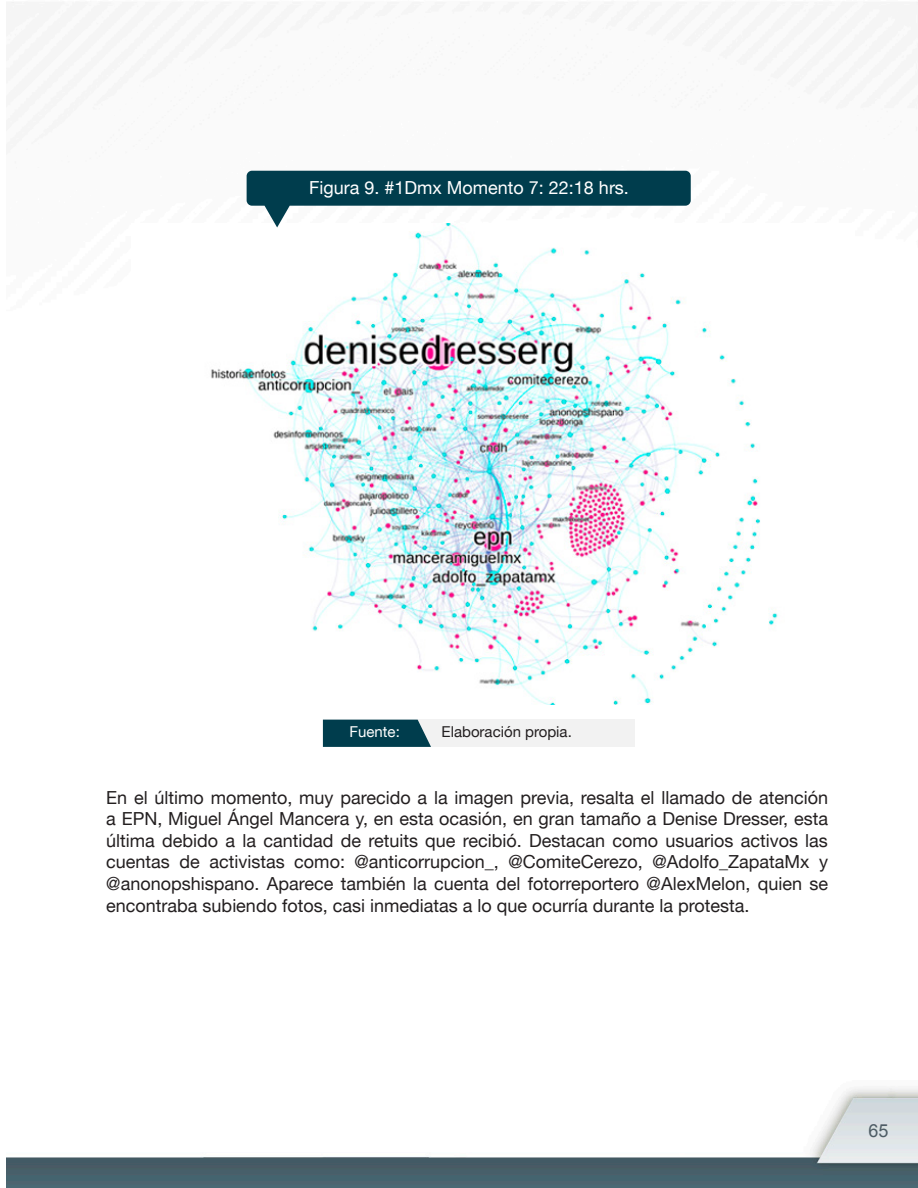
<style>
.page{position:relative;width:918px;height:1188px;background:#fff}
.page>*{position:absolute;margin:0;border:0;box-sizing:border-box;transform-origin:0 0}
.t1{font:18px/21.6px "Helvetica Neue LT";color:#231f20;text-align:justify}
.t2{font:18px "Helvetica Neue LT";color:#fff}
.t3{font:18px "Arial";color:#4e5c65}
.t4{font:15px "Helvetica Neue LT";color:#231f20}
.t5{font:15px "Helvetica Neue LT";color:#fff}
</style>
<div class="page">
<img style="left:6px;top:2px;width:912px;height:1186px">
<img style="left:131px;top:223px;width:724px;height:482px">
<div style="left:323px;top:720px;width:311px;height:27px;background:#f2f2f2"></div>
<svg style="left:323px;top:720px;width:108px;height:27px;background:#0f4857"></svg>
<svg style="left:247px;top:171px;width:444px;height:56px"></svg>
<p class="t2" style="left:309px;top:176px;width:321px">Figura 9. #1Dmx Momento 7: 22:18 hrs.</p>
<p class="t5" style="left:350px;top:723px;width:52px">Fuente:</p>
<p class="t4" style="left:442px;top:723px;width:132px">Elaboración propia.</p>
<p class="t1" style="left:106px;top:786px;width:723px">En el último momento, muy parecido a la imagen previa, resalta el llamado de atención a EPN, Miguel Ángel Mancera y, en esta ocasión, en gran tamaño a Denise Dresser, esta última debido a la cantidad de retuits que recibió. Destacan como usuarios activos las cuentas de activistas como: @anticorrupcion_, @ComiteCerezo, @Adolfo_ZapataMx y @anonopshispano. Aparece también la cuenta del fotorreportero @AlexMelon, quien se encontraba subiendo fotos, casi inmediatas a lo que ocurría durante la protesta.</p>
<p class="t3" style="left:869px;top:1119px;width:22px">65</p>
</div>
